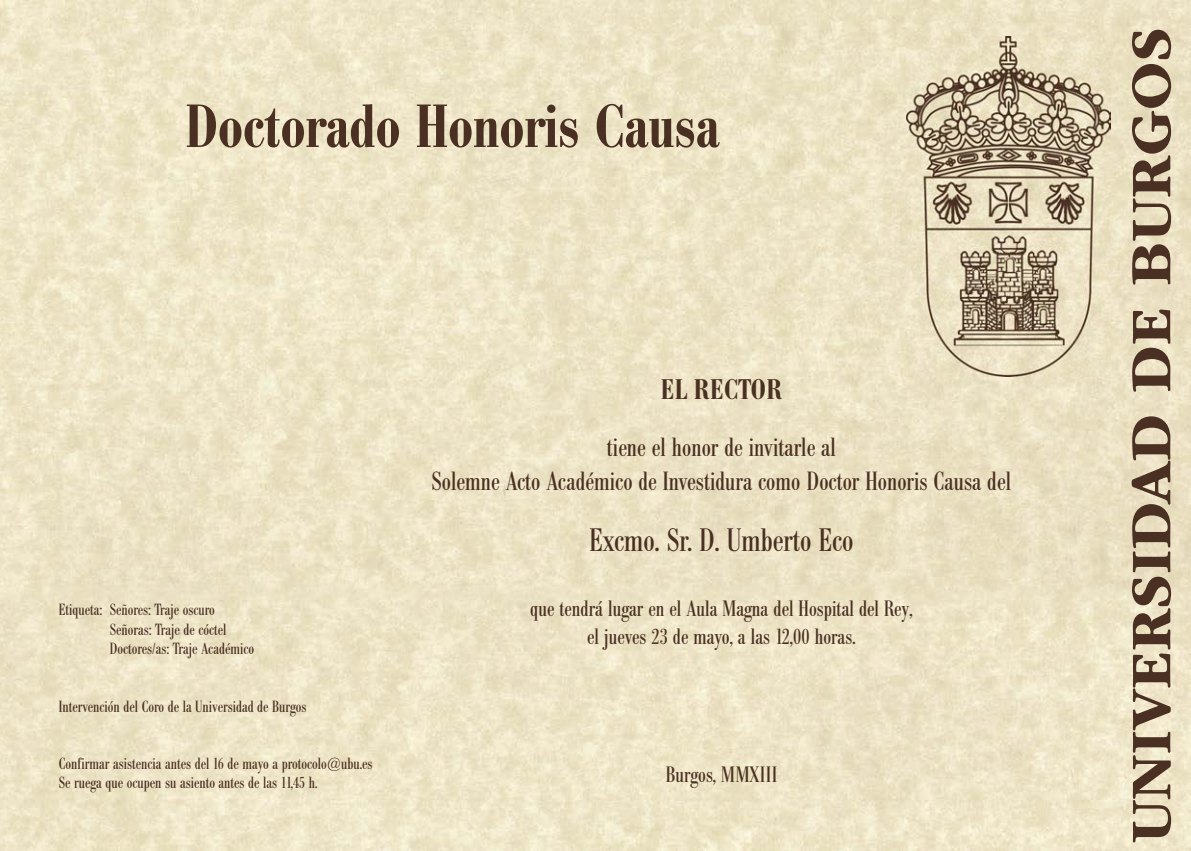
<style>
.page{position:relative;width:1191px;height:851px;background:#fff}
.page>*{position:absolute;margin:0;border:0;box-sizing:border-box;transform-origin:0 0}
.t1{font:500 condensed 60px "Bodoni BE";color:#4a3022}
.t2{font:700 60px "ITC Garamond Std";color:#4a3022}
.t3{font:condensed 32px "Bodoni BE";color:#4a3022}
.t4{font:500 condensed 28px "Bodoni BE";letter-spacing:.02em;color:#4a3022}
.t5{font:condensed 26px/34px "Bodoni BE";color:#4a3022;text-align:center}
.t6{font:condensed 22px/28px "Bodoni BE";color:#4a3022;text-align:center}
.t7{font:condensed 16px/19.2px "Bodoni BE";color:#4a3022}
</style>
<div class="page">
<img style="left:0;top:1px;width:1191px;height:849px">
<img style="left:906px;top:37px;width:204px;height:339px">
<h1 class="t1" style="left:185px;top:105px;width:535px">Doctorado Honoris Causa</h1>
<p class="t7" style="left:110px;top:602px;width:146px;text-indent:-51px">Etiqueta: Señores: Traje oscuro<br>Señoras: Traje de cóctel<br>Doctores/as: Traje Académico</p>
<p class="t7" style="left:59px;top:698px;width:249px">Intervención del Coro de la Universidad de Burgos</p>
<p class="t7" style="left:59px;top:755px;width:315px">Confirmar asistencia antes del 16 de mayo a protocolo@ubu.es<br>Se ruega que ocupen su asiento antes de las 11,45 h.</p>
<h3 class="t4" style="left:661px;top:379px;width:122px">EL RECTOR</h3>
<h3 class="t5" style="left:432px;top:432px;width:581px">tiene el honor de invitarle al<br>Solemne Acto Académico de Investidura como Doctor Honoris Causa del</h3>
<h2 class="t3" style="left:589px;top:528px;width:265px">Excmo. Sr. D. Umberto Eco</h2>
<h3 class="t6" style="left:530px;top:596px;width:384px">que tendrá lugar en el Aula Magna del Hospital del Rey, el jueves 23 de mayo, a las 12,00 horas.</h3>
<h3 class="t6" style="left:665px;top:762px;width:113px">Burgos, MMXIII</h3>
<h1 class="t2" style="left:1130px;top:843px;width:817px;rotate:-90deg">UNIVERSIDAD DE BURGOS</h1>
</div>
